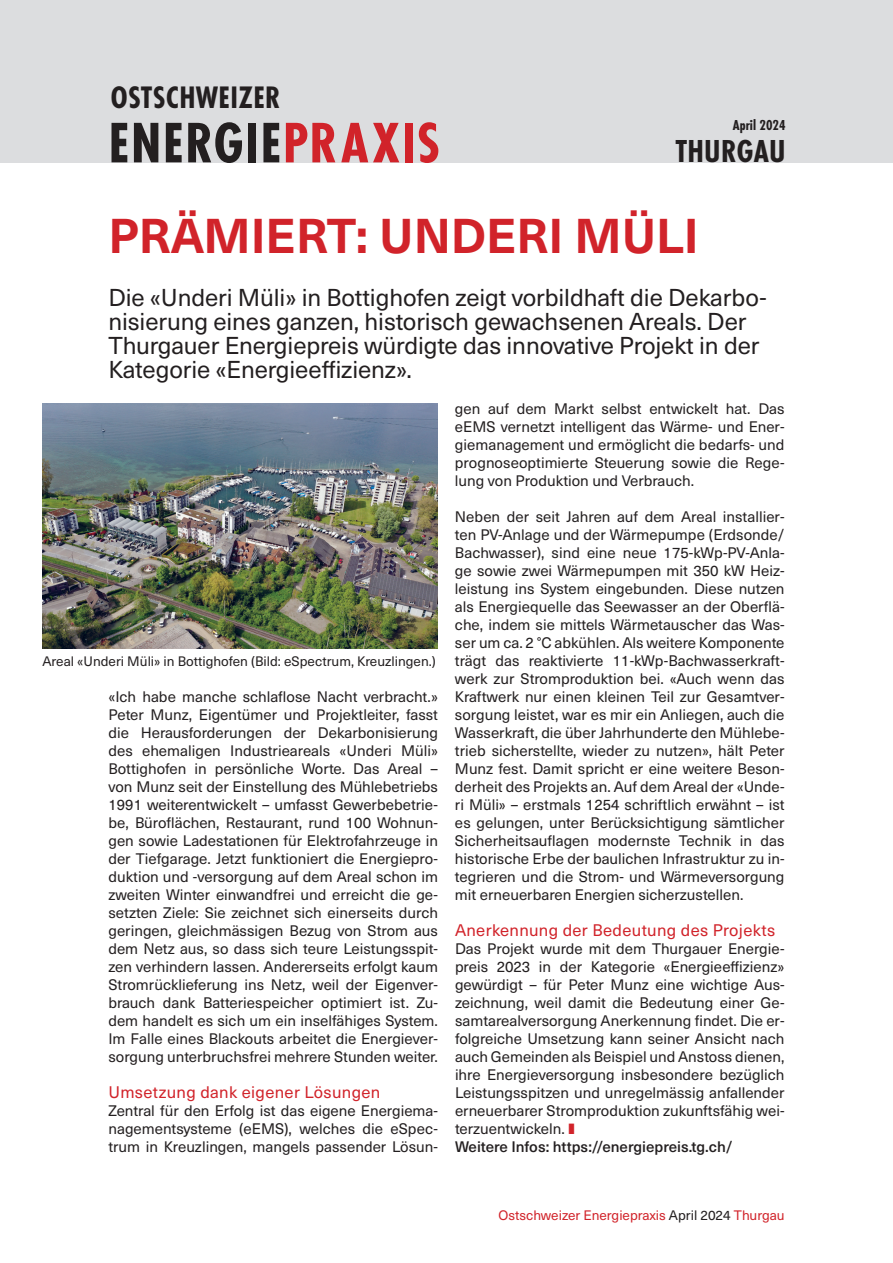
<style>
.page{position:relative;width:893px;height:1263px;background:#fff}
.page>*{position:absolute;margin:0;border:0;box-sizing:border-box;transform-origin:0 0}
.t1{font:700 59.25px "Futura PT Cond";letter-spacing:.02em;color:#231f20}
.t2{font:700 48px "Neue Haas Unica Pro";color:#d1232a}
.t3{font:700 33px "Futura PT Cond";letter-spacing:.005em;color:#231f20}
.t4{font:700 32.25px "Futura PT Cond";letter-spacing:.01em;color:#231f20}
.t5{font:24px/24px "Neue Haas Unica Pro";letter-spacing:-.005em;color:#231f20}
.t6{font:16.5px "Neue Haas Unica Pro";letter-spacing:.02em;color:#d1232a}
.t7{font:15px/18px "Neue Haas Unica Pro";color:#231f20;text-align:justify}
.t8{font:700 15px "Futura PT Cond";color:#231f20}
.t9{font:13.5px "Neue Haas Unica Pro";color:#231f20}
.t10{font:13.5px "Neue Haas Unica Pro";color:#d1232a}
.s1{color:#d1232a}
.s2{font-weight:500}
.s3{color:#231f20}
</style>
<div class="page">
<div style="left:0;top:0;width:893px;height:162px;background:#dcdddf"></div>
<img style="left:43px;top:404px;width:395px;height:244px">
<h3 class="t4" style="left:110px;top:79px;width:172px">OSTSCHWEIZER</h3>
<h1 class="t1" style="left:108px;top:108px;width:333px">ENERGIE<span class="s1">PRAXIS</span></h1>
<p class="t8" style="left:733px;top:117px;width:54px">April 2024</p>
<h3 class="t3" style="left:676px;top:132px;width:111px">THURGAU</h3>
<h2 class="t2" style="left:108px;top:206px;width:592px">PRÄMIERT: UNDERI MÜLI</h2>
<h3 class="t5" style="left:108px;top:286px;width:660px">Die «Underi Müli» in Bottighofen zeigt vorbildhaft die Dekarbo&shy;nisierung eines ganzen, historisch gewachsenen Areals. Der Thurgauer Energiepreis würdigte das innovative Projekt in der Kategorie «Energieeffizienz».</h3>
<p class="t9" style="left:43px;top:653px;width:395px">Areal «Underi Müli» in Bottighofen (Bild: eSpectrum, Kreuzlingen.)</p>
<p class="t7" style="left:108px;top:688px;width:331px">«Ich habe manche schlaflose Nacht verbracht.» Peter Munz, Eigentümer und Projektleiter, fasst die Herausforderungen der Dekarbonisierung des ehemaligen Industrieareals «Underi Müli» Bottighofen in persönliche Worte. Das Areal – von Munz seit der Einstellung des Mühlebetriebs 1991 weiterentwickelt – umfasst Gewerbebetrie&shy;be, Büroflächen, Restaurant, rund 100 Wohnun&shy;gen sowie Ladestationen für Elektrofahrzeuge in der Tiefgarage. Jetzt funktioniert die Energiepro&shy;duktion und -versorgung auf dem Areal schon im zweiten Winter einwandfrei und erreicht die ge&shy;setzten Ziele: Sie zeichnet sich einerseits durch geringen, gleichmässigen Bezug von Strom aus dem Netz aus, so dass sich teure Leistungsspit&shy;zen verhindern lassen. Andererseits erfolgt kaum Stromrücklieferung ins Netz, weil der Eigenver&shy;brauch dank Batteriespeicher optimiert ist. Zu&shy;dem handelt es sich um ein inselfähiges System.<br>Im Falle eines Blackouts arbeitet die Energiever&shy;sorgung unterbruchsfrei mehrere Stunden weiter.</p>
<p class="t6" style="left:108px;top:1082px;width:273px">Umsetzung dank eigener Lösungen</p>
<p class="t7" style="left:108px;top:1102px;width:331px">Zentral für den Erfolg ist das eigene Energiema&shy;nagementsysteme (eEMS), welches die eSpec&shy;trum in Kreuzlingen, mangels passender Lösun-</p>
<p class="t7" style="left:455px;top:400px;width:331px">gen auf dem Markt selbst entwickelt hat. Das eEMS vernetzt intelligent das Wärme- und Ener&shy;giemanagement und ermöglicht die bedarfs- und prognoseoptimierte Steuerung sowie die Rege&shy;lung von Produktion und Verbrauch.</p>
<p class="t7" style="left:455px;top:508px;width:331px">Neben der seit Jahren auf dem Areal installier&shy;ten PV-Anlage und der Wärmepumpe (Erdsonde/ Bachwasser), sind eine neue 175-kWp-PV-Anla&shy;ge sowie zwei Wärmepumpen mit 350 kW Heiz&shy;leistung ins System eingebunden. Diese nutzen als Energiequelle das Seewasser an der Oberflä&shy;che, indem sie mittels Wärmetauscher das Was&shy;ser um ca. 2 °C abkühlen. Als weitere Komponente trägt das reaktivierte 11-kWp-Bachwasserkraft&shy;werk zur Stromproduktion bei. «Auch wenn das Kraftwerk nur einen kleinen Teil zur Gesamtver&shy;sorgung leistet, war es mir ein Anliegen, auch die Wasserkraft, die über Jahrhunderte den Mühlebe&shy;trieb sicherstellte, wieder zu nutzen», hält Peter Munz fest. Damit spricht er eine weitere Beson&shy;derheit des Projekts an. Auf dem Areal der «Unde&shy;ri Müli» – erstmals 1254 schriftlich erwähnt – ist es gelungen, unter Berücksichtigung sämtlicher Sicherheitsauflagen modernste Technik in das historische Erbe der baulichen Infrastruktur zu in&shy;tegrieren und die Strom- und Wärmeversorgung mit erneuerbaren Energien sicherzustellen.</p>
<p class="t6" style="left:455px;top:920px;width:322px">Anerkennung der Bedeutung des Projekts</p>
<p class="t7" style="left:455px;top:940px;width:331px;text-align:left">Das Projekt wurde mit dem Thurgauer Energie&shy;preis 2023 in der Kategorie «Energieeffizienz» gewürdigt – für Peter Munz eine wichtige Aus&shy;zeichnung, weil damit die Bedeutung einer Ge&shy;samtarealversorgung Anerkennung findet. Die er&shy;folgreiche Umsetzung kann seiner Ansicht nach auch Gemeinden als Beispiel und Anstoss dienen, ihre Energieversorgung insbesondere bezüglich Leistungsspitzen und unregelmässig anfallender erneuerbarer Stromproduktion zukunftsfähig wei&shy;terzuentwickeln. <span class="s1">❚<br></span><span class="s2">Weitere Infos: https://energiepreis.tg.ch/</span></p>
<p class="t10" style="left:498px;top:1207px;width:287px">Ostschweizer Energiepraxis <span class="s3">April 2024</span> Thurgau</p>
</div>
